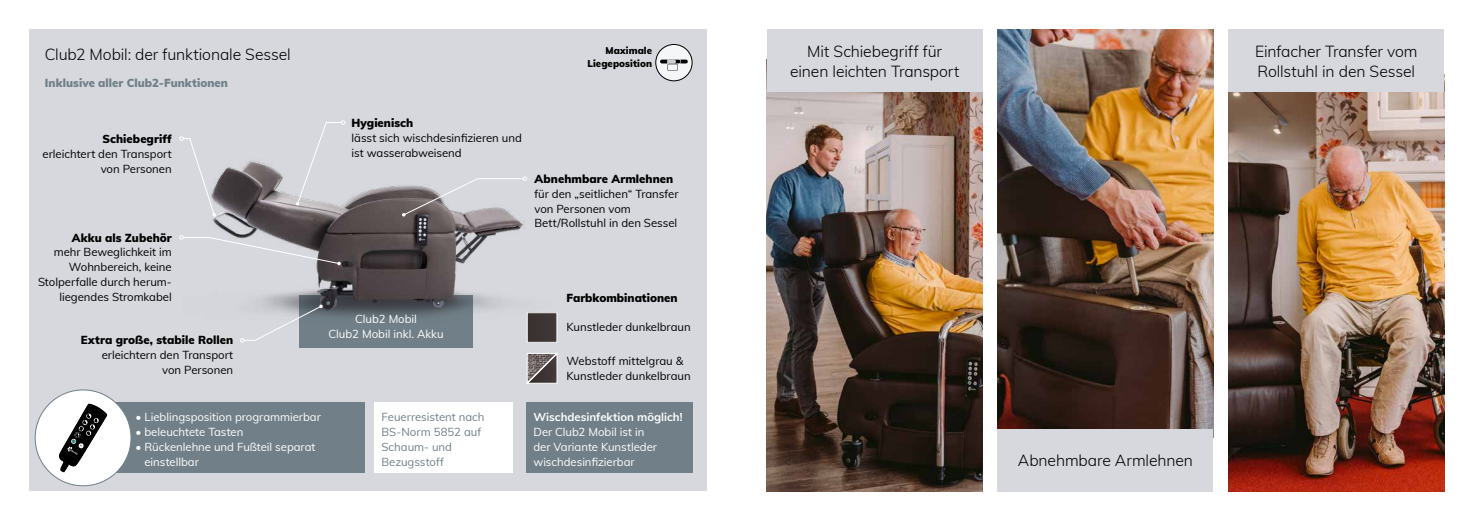
<style>
.page{position:relative;width:1474px;height:521px;background:#fff}
.page>*{position:absolute;margin:0;border:0;box-sizing:border-box;transform-origin:0 0}
.t1{font:300 15.75px/19.2px "Muli";letter-spacing:-.005em;color:#000;text-align:center}
.t2{font:11.38px/14.9px "Muli";letter-spacing:-.005em;color:#000}
.t3{font:11.38px/14.9px "Muli";letter-spacing:-.005em;color:#fff}
.t4{font:900 11.38px "Muli";letter-spacing:.005em;color:#000}
.t5{font:11.38px/14.9px "Muli";color:#718088}
.t6{font:900 11.38px "Muli";letter-spacing:.005em;color:#718088}
.t7{font:700 11.38px "Muli";color:#fff}
.t8{font:900 9.62px/12.2px "Muli";letter-spacing:.005em;color:#000;text-align:right}
</style>
<div class="page">
<div style="left:30px;top:30px;width:677px;height:461px;background:#d6d8dd"></div>
<div style="left:299px;top:295px;width:174px;height:52px;background:#718088"></div>
<img style="left:212px;top:122px;width:311px;height:196px">
<img style="left:529px;top:314px;width:26px;height:26px">
<div style="left:527px;top:312px;width:30px;height:30px;border:1px solid #fff"></div>
<svg style="left:526px;top:353px;width:31px;height:31px"></svg>
<img style="left:766px;top:92px;width:216px;height:399px">
<div style="left:766px;top:30px;width:216px;height:62px;background:#d6d8dd"></div>
<img style="left:1228px;top:92px;width:216px;height:399px">
<div style="left:1228px;top:30px;width:216px;height:62px;background:#d6d8dd"></div>
<img style="left:997px;top:30px;width:216px;height:399px">
<div style="left:997px;top:429px;width:216px;height:62px;background:#d6d8dd"></div>
<svg style="left:655px;top:44px;width:37px;height:37px"></svg>
<div style="left:655px;top:44px;width:37px;height:37px;border:1px solid #000;border-radius:50%"></div>
<svg style="left:660px;top:60px;width:28px;height:11px"></svg>
<svg style="left:296px;top:120px;width:49px;height:86px"></svg>
<svg style="left:402px;top:176px;width:125px;height:41px"></svg>
<svg style="left:179px;top:235px;width:162px;height:30px"></svg>
<svg style="left:240px;top:305px;width:83px;height:37px"></svg>
<svg style="left:179px;top:136px;width:37px;height:81px"></svg>
<div style="left:374px;top:402px;width:139px;height:71px;background:#fff"></div>
<div style="left:526px;top:402px;width:166px;height:71px;background:#718088"></div>
<div style="left:93px;top:402px;width:271px;height:71px;background:#718088"></div>
<div style="left:35px;top:390px;width:96px;height:96px;background:#fff;border-radius:50%"></div>
<svg style="left:59px;top:403px;width:49px;height:70px"></svg>
<h1 class="t1" style="left:45px;top:44px;width:247px">Club2 Mobil: der funktionale Sessel</h1>
<h1 class="t1" style="left:790px;top:41px;width:171px">Mit Schiebegriff für einen leichten Transport</h1>
<h1 class="t1" style="left:1254px;top:41px;width:164px;text-align:left">Einfacher Transfer vom<br>Rollstuhl in den Sessel</h1>
<p class="t8" style="left:587px;top:44px;width:66px">Maximale<br>Liegeposition</p>
<p class="t6" style="left:45px;top:75px;width:185px">Inklusive aller Club2-Funktionen</p>
<p class="t4" style="left:102px;top:130px;width:71px">Schiebegriff</p>
<p class="t2" style="left:42px;top:146px;width:131px;text-align:right">erleichtert den Transport von Personen</p>
<p class="t4" style="left:72px;top:229px;width:101px">Akku als Zubehör</p>
<p class="t2" style="left:38px;top:244px;width:135px;text-align:right">mehr Beweglichkeit im<br>Wohnbereich, keine<br>Stolperfalle durch herum&shy;liegendes Stromkabel</p>
<p class="t4" style="left:81px;top:331px;width:154px">Extra große, stabile Rollen</p>
<p class="t2" style="left:102px;top:347px;width:133px;text-align:right">erleichtern den Transport von Personen</p>
<p class="t4" style="left:351px;top:114px;width:63px">Hygienisch</p>
<p class="t2" style="left:351px;top:130px;width:172px">lässt sich wischdesinfizieren und ist wasserabweisend</p>
<p class="t4" style="left:534px;top:170px;width:140px">Abnehmbare Armlehnen</p>
<p class="t2" style="left:534px;top:185px;width:146px">für den „seitlichen“ Transfer von Personen vom<br>Bett/Rollstuhl in den Sessel</p>
<p class="t3" style="left:328px;top:311px;width:117px;text-align:center">Club2 Mobil<br>Club2 Mobil inkl. Akku</p>
<p class="t4" style="left:566px;top:289px;width:112px">Farbkombinationen</p>
<p class="t2" style="left:566px;top:319px;width:126px">Kunstleder dunkelbraun</p>
<p class="t2" style="left:566px;top:353px;width:126px">Webstoff mittelgrau &amp;<br>Kunstleder dunkelbraun</p>
<p class="t3" style="left:135px;top:409px;width:187px">• Lieblingsposition programmierbar</p>
<p class="t3" style="left:135px;top:424px;width:109px">• beleuchtete Tasten</p>
<p class="t3" style="left:144px;top:439px;width:173px;text-indent:-9px">• Rückenlehne und Fußteil separat einstellbar</p>
<p class="t5" style="left:381px;top:409px;width:105px">Feuerresistent nach<br>BS-Norm 5852 auf<br>Schaum- und<br>Bezugsstoff</p>
<p class="t7" style="left:533px;top:409px;width:151px">Wischdesinfektion möglich!</p>
<p class="t3" style="left:533px;top:424px;width:125px">Der Club2 Mobil ist in der Variante Kunstleder wischdesinfizierbar</p>
<h1 class="t1" style="left:1017px;top:450px;width:177px">Abnehmbare Armlehnen</h1>
</div>
